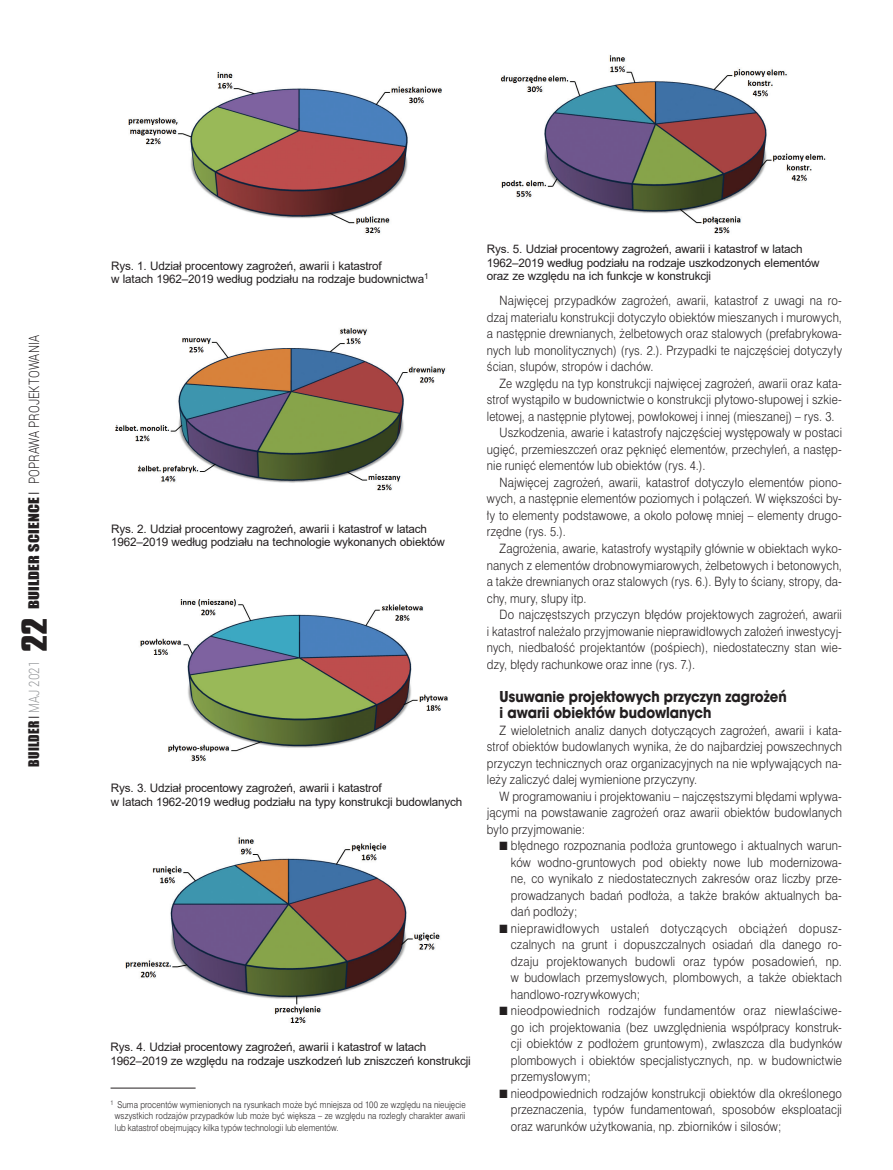
<style>
.page{position:relative;width:893px;height:1170px;background:#fff}
.page>*{position:absolute;margin:0;border:0;box-sizing:border-box;transform-origin:0 0}
.srodtytul{font:700 16.5px/16.5px "Avant Gar Got Itc TEE";color:#231f20;scale:.9 1}
.t1{font:300 14.25px "Roboto";letter-spacing:.005em;color:#231f20;scale:.8 1}
.t2{font:13.5px "Impact";letter-spacing:.01em;color:#231f20}
.tekst_swiss{font:12px/16.5px "Swis 721 Lt PL";letter-spacing:.015em;color:#231f20;text-align:justify;scale:.89 1}
.Fot_podpis{font:11.7px/13.5px "Arial";letter-spacing:-.015em;color:#231f20}
.LITERATURA_WYLICZENI{font:8.7px/11.6px "Swis 721 Lt PL";letter-spacing:.01em;color:#231f20;text-align:justify;scale:.86 1}
.s1{font-family:"Impact";font-weight:400;font-size:13.5px}
.s2{font-family:"Swis 721 Lt PL";font-weight:400;font-size:13.5px}
.s3{font-family:"Swis 721 Lt PL"}
.s4{font-family:"Roboto";font-weight:300;font-size:14.25px;color:#939598}
.s5{font-family:"Compacta PL";font-weight:700;font-size:30px}
</style>
<div class="page">
<img style="left:128px;top:72px;width:314px;height:161px">
<img style="left:115px;top:328px;width:331px;height:163px">
<img style="left:140px;top:599px;width:308px;height:162px">
<img style="left:125px;top:837px;width:315px;height:186px">
<img style="left:500px;top:55px;width:326px;height:179px">
<hr style="left:111px;top:1087px;width:85px;height:1px;background:#231f20">
<p class="t1" style="left:24px;top:609px;width:344px;rotate:-90deg"><span class="s1">BUILDER SCIENCE</span> <span class="s2">I</span> POPRAWA PROJEKTOWANIA</p>
<p class="t2" style="left:24px;top:766px;width:150px;rotate:-90deg">BUILDER <span class="s3">I</span> <span class="s4">MAJ 2021</span> <span class="s5">22</span></p>
<p class="Fot_podpis" style="left:111px;top:259px;width:319px">Rys. 1. Udział procentowy zagrożeń, awarii i katastrof<br>w latach 1962–2019 według podziału na rodzaje budownictwa<sup>1</sup></p>
<p class="Fot_podpis" style="left:111px;top:521px;width:335px">Rys. 2. Udział procentowy zagrożeń, awarii i katastrof w latach<br>1962–2019 według podziału na technologie wykonanych obiektów</p>
<p class="Fot_podpis" style="left:111px;top:781px;width:353px">Rys. 3. Udział procentowy zagrożeń, awarii i katastrof<br>w latach 1962-2019 według podziału na typy konstrukcji budowlanych</p>
<p class="Fot_podpis" style="left:110px;top:1040px;width:362px">Rys. 4. Udział procentowy zagrożeń, awarii i katastrof w latach<br>1962–2019 ze względu na rodzaje uszkodzeń lub zniszczeń konstrukcji</p>
<p class="LITERATURA_WYLICZENI" style="left:115px;top:1098px;width:409px;text-indent:-4px"><sup>1</sup> Suma procentów wymienionych na rysunkach może być mniejsza od 100 ze względu na nieujęcie wszystkich rodzajów przypadków lub może być większa – ze względu na rozległy charakter awarii lub katastrof obejmujący kilka typów technologii lub elementów.</p>
<p class="Fot_podpis" style="left:487px;top:242px;width:334px">Rys. 5. Udział procentowy zagrożeń, awarii i katastrof w latach<br>1962–2019 według podziału na rodzaje uszkodzonych elementów oraz ze względu na ich funkcje w konstrukcji</p>
<p class="tekst_swiss" style="left:487px;top:292px;width:400px;text-indent:13px">Najwięcej przypadków zagrożeń, awarii, katastrof z uwagi na ro&shy;dzaj materiału konstrukcji dotyczyło obiektów mieszanych i murowych, a następnie drewnianych, żelbetowych oraz stalowych (prefabrykowa&shy;nych lub monolitycznych) (rys. 2.). Przypadki te najczęściej dotyczyły ścian, słupów, stropów i dachów.</p>
<p class="tekst_swiss" style="left:487px;top:375px;width:400px;text-indent:13px">Ze względu na typ konstrukcji najwięcej zagrożeń, awarii oraz kata&shy;strof wystąpiło w budownictwie o konstrukcji płytowo-słupowej i szkie&shy;letowej, a następnie płytowej, powłokowej i innej (mieszanej) – rys. 3.</p>
<p class="tekst_swiss" style="left:487px;top:424px;width:400px;text-indent:13px">Uszkodzenia, awarie i katastrofy najczęściej występowały w postaci ugięć, przemieszczeń oraz pęknięć elementów, przechyleń, a następ&shy;nie runięć elementów lub obiektów (rys. 4.).</p>
<p class="tekst_swiss" style="left:487px;top:474px;width:400px;text-indent:13px">Najwięcej zagrożeń, awarii, katastrof dotyczyło elementów piono&shy;wych, a następnie elementów poziomych i połączeń. W większości by&shy;ły to elementy podstawowe, a około połowę mniej – elementy drugo&shy;rzędne (rys. 5.).</p>
<p class="tekst_swiss" style="left:487px;top:540px;width:400px;text-indent:13px">Zagrożenia, awarie, katastrofy wystąpiły głównie w obiektach wyko&shy;nanych z elementów drobnowymiarowych, żelbetowych i betonowych, a także drewnianych oraz stalowych (rys. 6.). Były to ściany, stropy, da&shy;chy, mury, słupy itp.</p>
<p class="tekst_swiss" style="left:487px;top:606px;width:400px;text-indent:13px">Do najczęstszych przyczyn błędów projektowych zagrożeń, awarii i katastrof należało przyjmowanie nieprawidłowych założeń inwestycyj&shy;nych, niedbałość projektantów (pośpiech), niedostateczny stan wie&shy;dzy, błędy rachunkowe oraz inne (rys. 7.).</p>
<p class="srodtytul" style="left:500px;top:687px;width:320px">Usuwanie projektowych przyczyn zagrożeń i awarii obiektów budowlanych</p>
<p class="tekst_swiss" style="left:487px;top:721px;width:400px;text-indent:13px">Z wieloletnich analiz danych dotyczących zagrożeń, awarii i kata&shy;strof obiektów budowlanych wynika, że do najbardziej powszechnych przyczyn technicznych oraz organizacyjnych na nie wpływających na&shy;leży zaliczyć dalej wymienione przyczyny.</p>
<p class="tekst_swiss" style="left:487px;top:787px;width:400px;text-indent:13px">W programowaniu i projektowaniu – najczęstszymi błędami wpływa&shy;jącymi na powstawanie zagrożeń oraz awarii obiektów budowlanych było przyjmowanie:</p>
<p class="tekst_swiss" style="left:511px;top:837px;width:374px;text-indent:-11px">■ błędnego rozpoznania podłoża gruntowego i aktualnych warun&shy;ków wodno-gruntowych pod obiekty nowe lub modernizowa&shy;ne, co wynikało z niedostatecznych zakresów oraz liczby prze&shy;prowadzanych badań podłoża, a także braków aktualnych ba&shy;dań podłoży;</p>
<p class="tekst_swiss" style="left:511px;top:919px;width:374px;text-indent:-11px">■ nieprawidłowych ustaleń dotyczących obciążeń dopusz&shy;czalnych na grunt i dopuszczalnych osiadań dla danego ro&shy;dzaju projektowanych budowli oraz typów posadowień, np. w budowlach przemysłowych, plombowych, a także obiektach handlowo-rozrywkowych;</p>
<p class="tekst_swiss" style="left:511px;top:1002px;width:374px;text-indent:-11px">■ nieodpowiednich rodzajów fundamentów oraz niewłaściwe&shy;go ich projektowania (bez uwzględnienia współpracy konstruk&shy;cji obiektów z podłożem gruntowym), zwłaszcza dla budynków plombowych i obiektów specjalistycznych, np. w budownictwie przemysłowym;</p>
<p class="tekst_swiss" style="left:511px;top:1084px;width:374px;text-indent:-11px">■ nieodpowiednich rodzajów konstrukcji obiektów dla określonego przeznaczenia, typów fundamentowań, sposobów eksploatacji oraz warunków użytkowania, np. zbiorników i silosów;</p>
</div>
